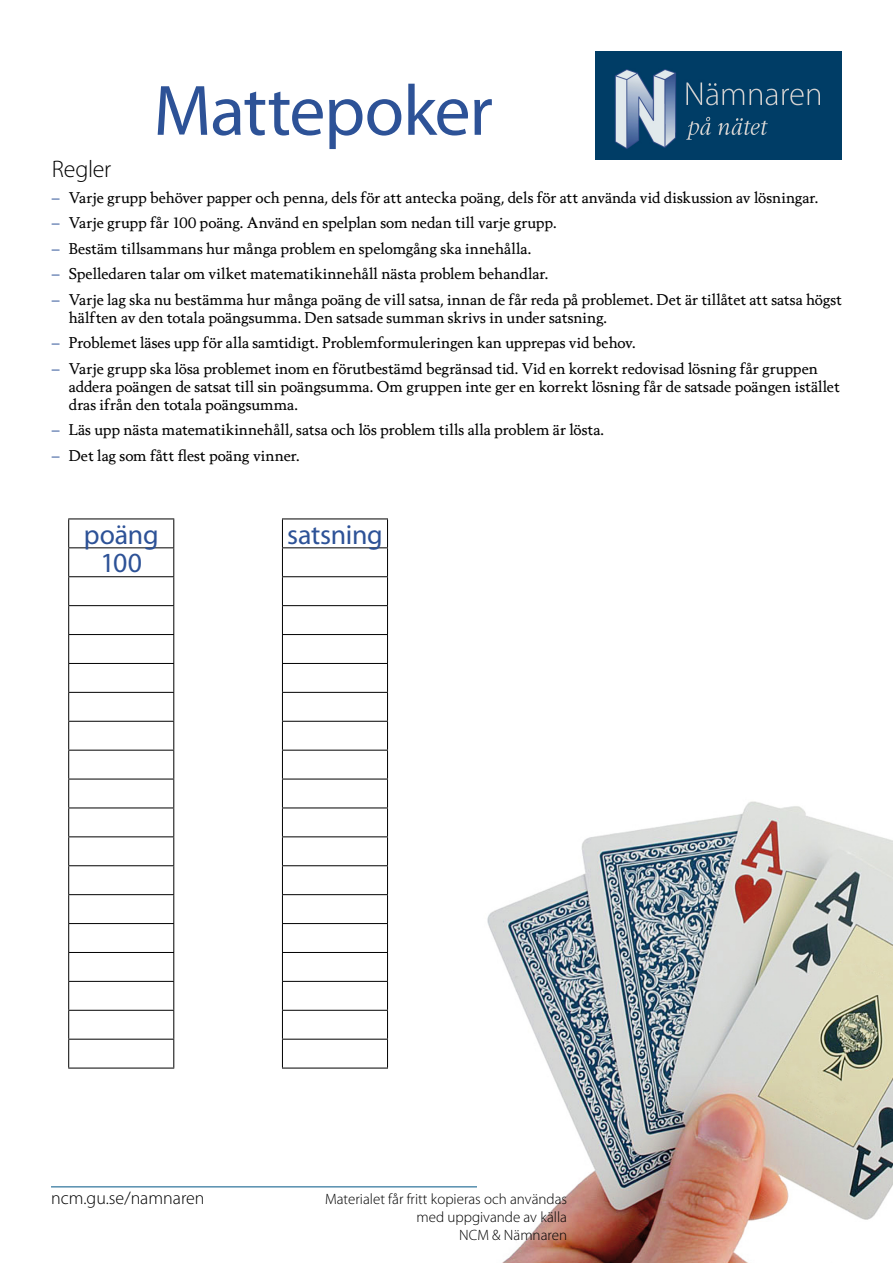
<style>
.page{position:relative;width:893px;height:1263px;background:#fff}
.page>*{position:absolute;margin:0;border:0;box-sizing:border-box;transform-origin:0 0}
.t1{font:72px "Myriad Pro";letter-spacing:-.015em;color:#2d5297}
.t2{font:27.75px/29px "Myriad Pro";letter-spacing:-.01em;color:#2d5297;text-align:center}
.t3{font:300 24px "Myriad Pro";letter-spacing:-.01em;color:#000}
.t4{font:300 18px "Myriad Pro";color:#000}
.t5{font:15px/18px "Berling Nova Text Pro";color:#000}
.t6{font:300 15px/18px "Myriad Pro";color:#000;text-align:right}
.s1{font-style:italic;color:#2d5297}
</style>
<div class="page">
<hr style="left:51px;top:1186px;width:791px;height:1px;background:#005586">
<img style="left:595px;top:51px;width:247px;height:108px">
<img style="left:477px;top:801px;width:416px;height:462px">
<hr style="left:68px;top:518px;width:106px;height:1px;background:#000">
<hr style="left:68px;top:547px;width:106px;height:1px;background:#000">
<hr style="left:68px;top:576px;width:106px;height:1px;background:#000">
<hr style="left:68px;top:605px;width:106px;height:1px;background:#000">
<hr style="left:68px;top:634px;width:106px;height:1px;background:#000">
<hr style="left:68px;top:663px;width:106px;height:1px;background:#000">
<hr style="left:68px;top:692px;width:106px;height:1px;background:#000">
<hr style="left:68px;top:721px;width:106px;height:1px;background:#000">
<hr style="left:68px;top:750px;width:106px;height:1px;background:#000">
<hr style="left:68px;top:778px;width:106px;height:1px;background:#000">
<hr style="left:68px;top:807px;width:106px;height:1px;background:#000">
<hr style="left:68px;top:836px;width:106px;height:1px;background:#000">
<hr style="left:68px;top:865px;width:106px;height:1px;background:#000">
<hr style="left:68px;top:894px;width:106px;height:1px;background:#000">
<hr style="left:68px;top:923px;width:106px;height:1px;background:#000">
<hr style="left:68px;top:952px;width:106px;height:1px;background:#000">
<hr style="left:68px;top:981px;width:106px;height:1px;background:#000">
<hr style="left:68px;top:1010px;width:106px;height:1px;background:#000">
<hr style="left:68px;top:1039px;width:106px;height:1px;background:#000">
<svg style="left:68px;top:519px;width:1px;height:548px"></svg>
<svg style="left:173px;top:519px;width:1px;height:548px"></svg>
<hr style="left:68px;top:1067px;width:106px;height:1px;background:#000">
<hr style="left:282px;top:518px;width:106px;height:1px;background:#000">
<hr style="left:282px;top:547px;width:106px;height:1px;background:#000">
<hr style="left:282px;top:576px;width:106px;height:1px;background:#000">
<hr style="left:282px;top:605px;width:106px;height:1px;background:#000">
<hr style="left:282px;top:634px;width:106px;height:1px;background:#000">
<hr style="left:282px;top:663px;width:106px;height:1px;background:#000">
<hr style="left:282px;top:692px;width:106px;height:1px;background:#000">
<hr style="left:282px;top:721px;width:106px;height:1px;background:#000">
<hr style="left:282px;top:750px;width:106px;height:1px;background:#000">
<hr style="left:282px;top:778px;width:106px;height:1px;background:#000">
<hr style="left:282px;top:807px;width:106px;height:1px;background:#000">
<hr style="left:282px;top:836px;width:106px;height:1px;background:#000">
<hr style="left:282px;top:865px;width:106px;height:1px;background:#000">
<hr style="left:282px;top:894px;width:106px;height:1px;background:#000">
<hr style="left:282px;top:923px;width:106px;height:1px;background:#000">
<hr style="left:282px;top:952px;width:106px;height:1px;background:#000">
<hr style="left:282px;top:981px;width:106px;height:1px;background:#000">
<hr style="left:282px;top:1010px;width:106px;height:1px;background:#000">
<hr style="left:282px;top:1039px;width:106px;height:1px;background:#000">
<svg style="left:282px;top:519px;width:1px;height:548px"></svg>
<svg style="left:387px;top:519px;width:1px;height:548px"></svg>
<hr style="left:282px;top:1067px;width:106px;height:1px;background:#000">
<h1 class="t1" style="left:153px;top:71px;width:341px">Mattepoker</h1>
<h3 class="t3" style="left:52px;top:156px;width:61px">Regler</h3>
<p class="t5" style="left:52px;top:188px;width:768px"><span class="s1">–</span> Varje grupp behöver papper och penna, dels för att antecka poäng, dels för att använda vid diskussion av lösningar.</p>
<p class="t5" style="left:52px;top:214px;width:506px"><span class="s1">–</span> Varje grupp får 100 poäng. Använd en spelplan som nedan till varje grupp.</p>
<p class="t5" style="left:52px;top:239px;width:481px"><span class="s1">–</span> Bestäm tillsammans hur många problem en spelomgång ska innehålla.</p>
<p class="t5" style="left:52px;top:265px;width:498px"><span class="s1">–</span> Spelledaren talar om vilket matematikinnehåll nästa problem behandlar.</p>
<p class="t5" style="left:69px;top:290px;width:775px;text-indent:-17px"><span class="s1">–</span> Varje lag ska nu bestämma hur många poäng de vill satsa, innan de får reda på problemet. Det är tillåtet att satsa högst hälften av den totala poängsumma. Den satsade summan skrivs in under satsning.</p>
<p class="t5" style="left:52px;top:334px;width:585px"><span class="s1">–</span> Problemet läses upp för alla samtidigt. Problemformuleringen kan upprepas vid behov.</p>
<p class="t5" style="left:69px;top:359px;width:772px;text-indent:-17px"><span class="s1">–</span> Varje grupp ska lösa problemet inom en förutbestämd begränsad tid. Vid en korrekt redovisad lösning får gruppen addera poängen de satsat till sin poängsumma. Om gruppen inte ger en korrekt lösning får de satsade poängen istället dras ifrån den totala poängsumma.</p>
<p class="t5" style="left:52px;top:421px;width:554px"><span class="s1">–</span> Läs upp nästa matematikinnehåll, satsa och lös problem tills alla problem är lösta.</p>
<p class="t5" style="left:52px;top:446px;width:249px"><span class="s1">–</span> Det lag som fått flest poäng vinner.</p>
<h2 class="t2" style="left:84px;top:520px;width:76px">poäng<br>100</h2>
<h2 class="t2" style="left:287px;top:520px;width:97px">satsning</h2>
<p class="t4" style="left:51px;top:1188px;width:155px">ncm.gu.se/namnaren</p>
<p class="t6" style="left:325px;top:1190px;width:244px">Materialet får fritt kopieras och användas med uppgivande av källa<br>NCM &amp; Nämnaren</p>
</div>
